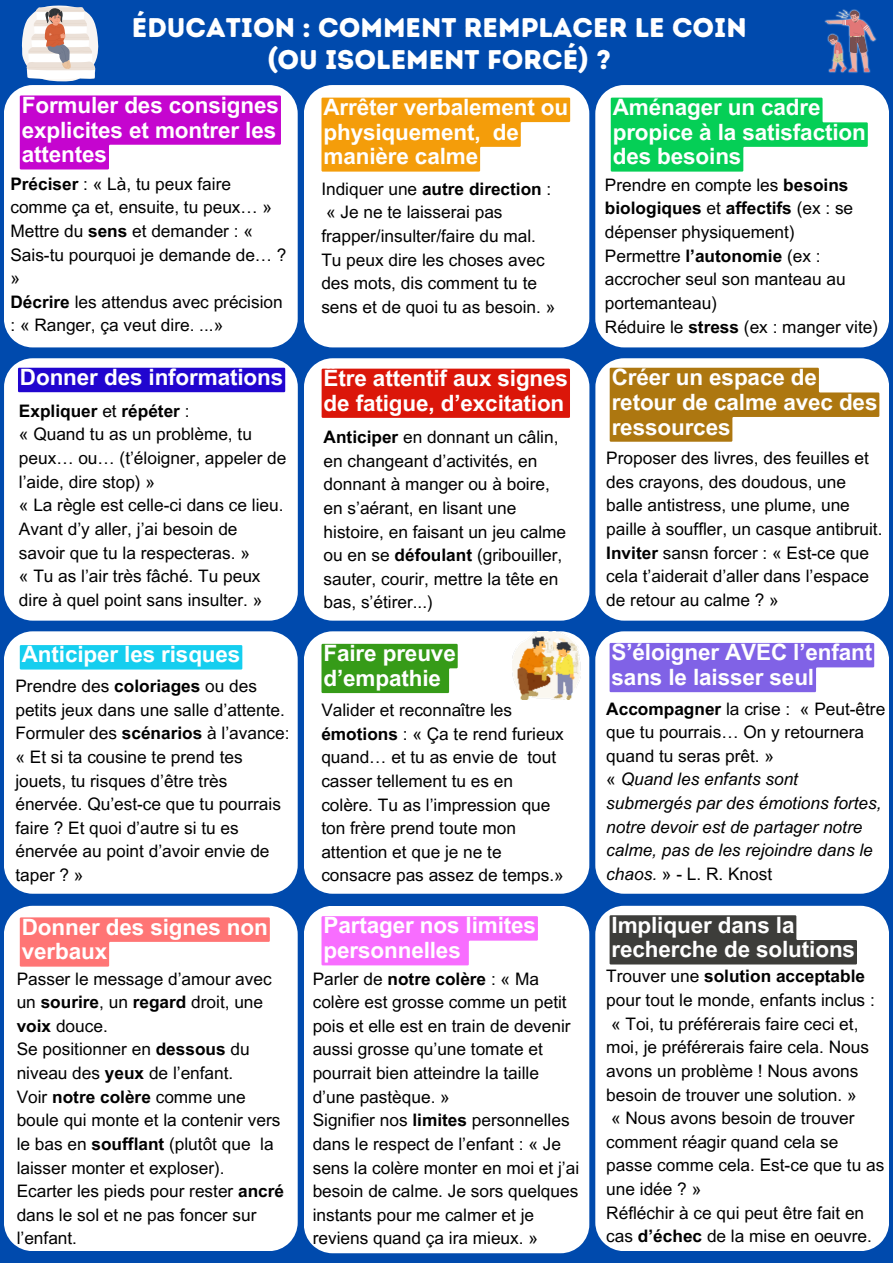
<style>
.page{position:relative;width:893px;height:1263px;background:#004aad}
.page>*{position:absolute;margin:0;border:0;box-sizing:border-box;transform-origin:0 0}
.t1{font:27px/32.1px "Intro Rust Base";color:#fff;text-align:center}
.t2{font:700 22.5px/24.8px "Arial MT Pro";letter-spacing:-.005em;color:#fff}
.t3{font:17.25px/23.6px "Arial MT Pro";color:#000}
.t4{font:italic 17.25px/23.6px "Arial MT Pro";color:#000}
.t5{font:700 17.25px "Arial MT Pro";color:#000}
.s1{font-weight:400}
.s2{font-weight:700}
.s3{font-style:normal}
</style>
<div class="page">
<div style="left:4px;top:85px;width:294px;height:262px;background:#fff"></div>
<div style="left:304px;top:85px;width:285px;height:262px;background:#fff"></div>
<div style="left:595px;top:85px;width:294px;height:262px;background:#fff"></div>
<div style="left:4px;top:358px;width:294px;height:263px;background:#fff"></div>
<div style="left:304px;top:358px;width:285px;height:263px;background:#fff"></div>
<div style="left:595px;top:358px;width:294px;height:263px;background:#fff"></div>
<div style="left:4px;top:631px;width:294px;height:263px;background:#fff"></div>
<div style="left:304px;top:631px;width:285px;height:263px;background:#fff"></div>
<div style="left:595px;top:631px;width:294px;height:263px;background:#fff"></div>
<div style="left:4px;top:906px;width:294px;height:345px;background:#fff"></div>
<div style="left:304px;top:906px;width:285px;height:347px;background:#fff"></div>
<div style="left:595px;top:906px;width:294px;height:345px;background:#fff"></div>
<svg style="left:22px;top:5px;width:77px;height:76px;background:#c8c6cf"></svg>
<img style="left:512px;top:631px;width:68px;height:68px">
<img style="left:824px;top:9px;width:53px;height:64px">
<svg style="left:321px;top:98px;width:249px;height:74px;background:#f6b039"></svg>
<svg style="left:20px;top:95px;width:261px;height:74px;background:#d13cd9"></svg>
<svg style="left:611px;top:98px;width:256px;height:74px;background:#3cd97b"></svg>
<div style="left:322px;top:369px;width:248px;height:49px;background:#db1609"></div>
<div style="left:18px;top:368px;width:267px;height:24px;background:#2105cf"></div>
<svg style="left:609px;top:368px;width:270px;height:74px;background:#c29a4e"></svg>
<div style="left:321px;top:644px;width:137px;height:49px;background:#369b18"></div>
<div style="left:20px;top:645px;width:222px;height:24px;background:#15ceef"></div>
<svg style="left:609px;top:643px;width:265px;height:49px;background:#8e73e8"></svg>
<svg style="left:321px;top:916px;width:217px;height:49px;background:#f984ff"></svg>
<svg style="left:20px;top:917px;width:250px;height:49px;background:#ffa1a1"></svg>
<svg style="left:609px;top:915px;width:248px;height:49px;background:#565653"></svg>
<p class="t1" style="left:132px;top:11px;width:616px">ÉDUCATION : COMMENT REMPLACER LE COIN (OU ISOLEMENT FORCÉ) ?</p>
<p class="t2" style="left:22px;top:95px;width:259px">Formuler des consignes explicites et montrer les attentes</p>
<p class="t2" style="left:613px;top:97px;width:255px">Aménager un cadre propice à la satisfaction des besoins</p>
<p class="t2" style="left:323px;top:97px;width:246px">Arrêter verbalement ou physiquement, de manière calme</p>
<p class="t5" style="left:321px;top:182px;width:232px"><span class="s1">Indiquer une</span> autre direction <span class="s1">:</span></p>
<p class="t3" style="left:321px;top:203px;width:235px">« Je ne te laisserai pas frapper/insulter/faire du mal.<br>Tu peux dire les choses avec des mots, dis comment tu te sens et de quoi tu as besoin. »</p>
<p class="t3" style="left:10px;top:174px;width:263px"><span class="s2">Préciser</span> : « Là, tu peux faire comme ça et, ensuite, tu peux… »</p>
<p class="t3" style="left:10px;top:221px;width:278px">Mettre du <span class="s2">sens</span> et demander : «<br>Sais-tu pourquoi je demande de… ? »</p>
<p class="t3" style="left:10px;top:292px;width:274px"><span class="s2">Décrire</span> les attendus avec précision : « Ranger, ça veut dire. ...»</p>
<p class="t3" style="left:605px;top:175px;width:250px">Prendre en compte les <span class="s2">besoins biologiques</span> et <span class="s2">affectifs</span> (ex : se dépenser physiquement)</p>
<p class="t3" style="left:605px;top:246px;width:242px">Permettre <span class="s2">l’autonomie</span> (ex : accrocher seul son manteau au portemanteau)</p>
<p class="t3" style="left:605px;top:317px;width:275px">Réduire le <span class="s2">stress</span> (ex : manger vite)</p>
<p class="t2" style="left:323px;top:368px;width:246px">Être attentif aux signes de fatigue, d’excitation</p>
<p class="t3" style="left:323px;top:427px;width:244px"><span class="s2">Anticiper</span> en donnant un câlin, en changeant d’activités, en donnant à manger ou à boire, en s’aérant, en lisant une histoire, en faisant un jeu calme ou en se <span class="s2">défoulant</span> (gribouiller, sauter, courir, mettre la tête en bas, s’étirer...)</p>
<p class="t2" style="left:20px;top:368px;width:265px">Donner des informations</p>
<p class="t2" style="left:611px;top:368px;width:267px">Créer un espace de retour de calme avec des ressources</p>
<p class="t5" style="left:19px;top:404px;width:172px">Expliquer <span class="s1">et</span> répéter <span class="s1">:</span></p>
<p class="t3" style="left:19px;top:425px;width:269px">« Quand tu as un problème, tu peux… ou… (t’éloigner, appeler de l’aide, dire stop) »</p>
<p class="t3" style="left:19px;top:496px;width:266px">« La règle est celle-ci dans ce lieu.<br>Avant d’y aller, j’ai besoin de savoir que tu la respecteras. »</p>
<p class="t3" style="left:19px;top:566px;width:245px">« Tu as l’air très fâché. Tu peux dire à quel point sans insulter. »</p>
<p class="t3" style="left:606px;top:448px;width:278px">Proposer des livres, des feuilles et des crayons, des doudous, une balle antistress, une plume, une paille à souffler, un casque antibruit.</p>
<p class="t3" style="left:606px;top:543px;width:264px;text-align:justify"><span class="s2">Inviter</span> sansn forcer : « Est-ce que cela t’aiderait d’aller dans l’espace de retour au calme ? »</p>
<p class="t2" style="left:22px;top:645px;width:220px">Anticiper les risques</p>
<p class="t2" style="left:611px;top:643px;width:262px">S’éloigner AVEC l’enfant sans le laisser seul</p>
<p class="t2" style="left:323px;top:644px;width:134px">Faire preuve d’empathie</p>
<p class="t3" style="left:321px;top:700px;width:244px">Valider et reconnaître les <span class="s2">émotions</span> : « Ça te rend furieux quand… et tu as envie de tout casser tellement tu es en colère. Tu as l’impression que ton frère prend toute mon attention et que je ne te consacre pas assez de temps.»</p>
<p class="t3" style="left:606px;top:699px;width:280px"><span class="s2">Accompagner</span> la crise : « Peut-être que tu pourrais… On y retournera quand tu seras prêt. »</p>
<p class="t3" style="left:15px;top:676px;width:271px">Prendre des <span class="s2">coloriages</span> ou des petits jeux dans une salle d’attente.</p>
<p class="t3" style="left:15px;top:723px;width:276px">Formuler des <span class="s2">scénarios</span> à l’avance: « Et si ta cousine te prend tes jouets, tu risques d’être très énervée. Qu’est-ce que tu pourrais faire ? Et quoi d’autre si tu es énervée au point d’avoir envie de taper ? »</p>
<p class="t4" style="left:606px;top:770px;width:277px"><span class="s3">«</span> Quand les enfants sont submergés par des émotions fortes, notre devoir est de partager notre calme, pas de les rejoindre dans le chaos. <span class="s3">» - L. R. Knost</span></p>
<p class="t2" style="left:22px;top:917px;width:248px">Donner des signes non verbaux</p>
<p class="t2" style="left:611px;top:915px;width:245px">Impliquer dans la recherche de solutions</p>
<p class="t2" style="left:323px;top:916px;width:214px">Partager nos limites personnelles</p>
<p class="t3" style="left:313px;top:969px;width:259px">Parler de <span class="s2">notre colère</span> : « Ma colère est grosse comme un petit pois et elle est en train de devenir aussi grosse qu’une tomate et pourrait bien atteindre la taille d’une pastèque. »</p>
<p class="t3" style="left:313px;top:1110px;width:268px">Signifier nos <span class="s2">limites</span> personnelles dans le respect de l’enfant : « Je sens la colère monter en moi et j’ai besoin de calme. Je sors quelques instants pour me calmer et je reviens quand ça ira mieux. »</p>
<p class="t3" style="left:606px;top:967px;width:270px">Trouver une <span class="s2">solution acceptable </span>pour tout le monde, enfants inclus :</p>
<p class="t3" style="left:606px;top:1014px;width:264px">« Toi, tu préférerais faire ceci et, moi, je préférerais faire cela. Nous avons un problème ! Nous avons besoin de trouver une solution. »</p>
<p class="t3" style="left:606px;top:1108px;width:279px">« Nous avons besoin de trouver comment réagir quand cela se passe comme cela. Est-ce que tu as une idée ? »</p>
<p class="t3" style="left:606px;top:1203px;width:267px">Réfléchir à ce qui peut être fait en cas <span class="s2">d’échec</span> de la mise en oeuvre.</p>
<p class="t3" style="left:17px;top:969px;width:256px">Passer le message d’amour avec un <span class="s2">sourire</span>, un <span class="s2">regard</span> droit, une <span class="s2">voix</span> douce.</p>
<p class="t3" style="left:17px;top:1040px;width:234px">Se positionner en <span class="s2">dessous</span> du niveau des <span class="s2">yeux</span> de l’enfant.</p>
<p class="t3" style="left:17px;top:1087px;width:265px">Voir <span class="s2">notre colère</span> comme une boule qui monte et la contenir vers le bas en <span class="s2">soufflant</span> (plutôt que la laisser monter et exploser).</p>
<p class="t3" style="left:17px;top:1181px;width:269px">Ecarter les pieds pour rester <span class="s2">ancré </span>dans le sol et ne pas foncer sur l’enfant.</p>
</div>
